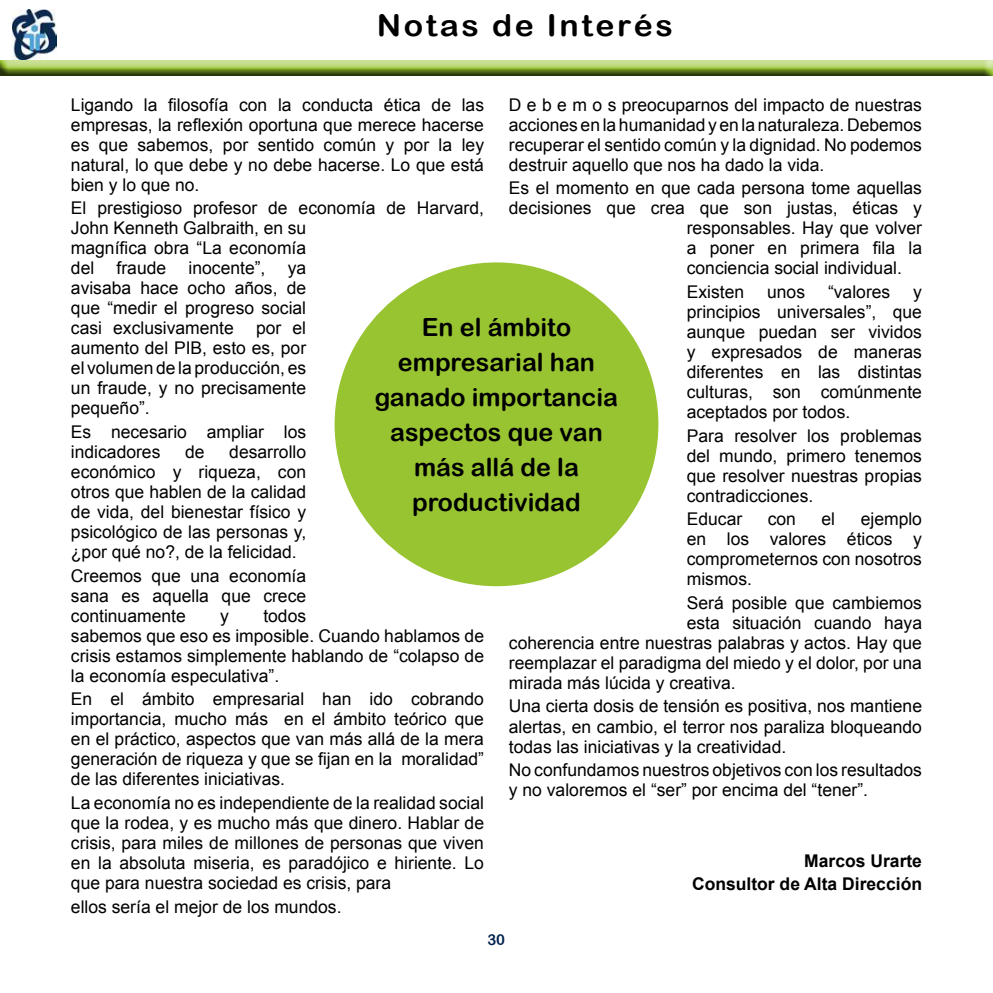
<style>
.page{position:relative;width:993px;height:993px;background:#fff}
.page>*{position:absolute;margin:0;border:0;box-sizing:border-box;transform-origin:0 0}
.t1{font:30px "Arial Rounded MT Bold";letter-spacing:.08em;color:#000;scale:1.07 1}
.t2{font:25px/35px "Arial Rounded MT Bold";color:#000;text-align:center}
.t3{font:17.5px/20px "Arial";color:#000;text-align:justify}
.t4{font:700 17.5px/23.5px "Arial";color:#000;text-align:right}
.t5{font:15px "Arial Rounded MT Bold";color:#00214b}
</style>
<div class="page">
<img style="left:12px;top:9px;width:45px;height:50px">
<div style="left:0;top:59px;width:992px;height:18px;background:#000;opacity:.75"></div>
<div style="left:334px;top:262px;width:324px;height:324px;background:#98c431;border-radius:50%"></div>
<h1 class="t1" style="left:377px;top:8px;width:278px">Notas de Interés</h1>
<p class="t3" style="left:71px;top:95px;width:414px">Ligando la filosofía con la conducta ética de las empresas, la reflexión oportuna que merece hacerse es que sabemos, por sentido común y por la ley natural, lo que debe y no debe hacerse. Lo que está bien y lo que no.</p>
<p class="t3" style="left:71px;top:198px;width:414px;text-align:left">El prestigioso profesor de economía de Harvard,<br>John Kenneth Galbraith, en su<br>magnífica obra “La economía<br>del</p>
<p class="t3" style="left:508px;top:95px;width:414px">D e b e m o s preocuparnos del impacto de nuestras acciones en la humanidad y en la naturaleza. Debemos recuperar el sentido común y la dignidad. No podemos destruir aquello que nos ha dado la vida.</p>
<p class="t3" style="left:508px;top:178px;width:414px">Es el momento en que cada persona tome aquellas</p>
<p class="t3" style="left:508px;top:198px;width:414px">decisiones que crea que son justas, éticas y</p>
<p class="t3" style="left:686px;top:218px;width:237px">responsables. Hay que volver</p>
<p class="t3" style="left:686px;top:238px;width:237px">a poner en primera fila la</p>
<p class="t3" style="left:686px;top:258px;width:216px">conciencia social individual.</p>
<p class="t3" style="left:686px;top:282px;width:59px">Existen</p>
<p class="t3" style="left:766px;top:282px;width:39px">unos</p>
<p class="t3" style="left:827px;top:282px;width:64px">“valores</p>
<p class="t3" style="left:116px;top:258px;width:51px">fraude</p>
<p class="t3" style="left:188px;top:258px;width:78px">inocente”,</p>
<p class="t3" style="left:71px;top:258px;width:237px;text-indent:217px">ya avisaba hace ocho años, de que “medir el progreso social casi exclusivamente</p>
<p class="t3" style="left:686px;top:282px;width:237px;text-indent:226px">y principios universales”, que aunque puedan ser vividos y expresados de maneras diferentes en las distintas culturas, son comúnmente aceptados por todos.</p>
<p class="t3" style="left:686px;top:425px;width:237px">Para resolver los problemas del mundo, primero tenemos que resolver nuestras propias contradicciones.</p>
<p class="t3" style="left:686px;top:509px;width:57px">Educar</p>
<p class="t3" style="left:767px;top:509px;width:30px">con</p>
<p class="t3" style="left:821px;top:509px;width:15px">el</p>
<h2 class="t2" style="left:375px;top:309px;width:244px">En el ámbito empresarial han ganado importancia aspectos que van más allá de la productividad</h2>
<p class="t3" style="left:71px;top:318px;width:237px;text-indent:185px">por el aumento del PIB, esto es, por el volumen de la producción, es un fraude, y no precisamente pequeño”.</p>
<p class="t3" style="left:71px;top:422px;width:237px">Es necesario ampliar los indicadores</p>
<p class="t3" style="left:71px;top:442px;width:237px;text-indent:158px">desarrollo económico y riqueza, con otros que hablen de la calidad de vida, del bienestar físico y psicológico de las personas y, ¿por qué no?, de la felicidad.</p>
<p class="t3" style="left:71px;top:565px;width:237px">Creemos que una economía sana es aquella que crece continuamente</p>
<p class="t3" style="left:185px;top:442px;width:21px">de</p>
<p class="t3" style="left:686px;top:509px;width:237px;text-indent:174px">ejemplo en los valores éticos y comprometernos con nosotros mismos.</p>
<p class="t3" style="left:686px;top:592px;width:237px">Será posible que cambiemos</p>
<p class="t3" style="left:686px;top:612px;width:237px">esta situación cuando haya</p>
<p class="t3" style="left:508px;top:632px;width:414px">coherencia entre nuestras palabras y actos. Hay que</p>
<p class="t3" style="left:508px;top:652px;width:414px">reemplazar el paradigma del miedo y el dolor, por una</p>
<p class="t3" style="left:508px;top:672px;width:228px">mirada más lúcida y creativa.</p>
<p class="t3" style="left:508px;top:696px;width:414px">Una cierta dosis de tensión es positiva, nos mantiene alertas, en cambio, el terror nos paraliza bloqueando todas las iniciativas y la creatividad.</p>
<p class="t3" style="left:508px;top:759px;width:414px">No confundamos nuestros objetivos con los resultados y no valoremos el “ser” por encima del “tener”.</p>
<p class="t3" style="left:71px;top:605px;width:414px;text-align:left;text-indent:192px">todos<br>sabemos que eso es imposible. Cuando hablamos de crisis estamos simplemente hablando de “colapso de la economía especulativa”.</p>
<p class="t3" style="left:71px;top:689px;width:414px">En el ámbito empresarial han ido cobrando importancia, mucho más en el ámbito teórico que en el práctico, aspectos que van más allá de la mera generación de riqueza y que se fijan en la moralidad” de las diferentes iniciativas.</p>
<p class="t3" style="left:71px;top:792px;width:414px">La economía no es independiente de la realidad social que la rodea, y es mucho más que dinero. Hablar de crisis, para miles de millones de personas que viven en la absoluta miseria, es paradójico e hiriente. Lo que para nuestra sociedad es crisis, para</p>
<p class="t3" style="left:71px;top:896px;width:272px">ellos sería el mejor de los mundos.</p>
<p class="t3" style="left:220px;top:605px;width:10px">y</p>
<p class="t4" style="left:691px;top:849px;width:231px">Marcos Urarte<br>Consultor de Alta Dirección</p>
<p class="t5" style="left:487px;top:930px;width:19px">30</p>
</div>
